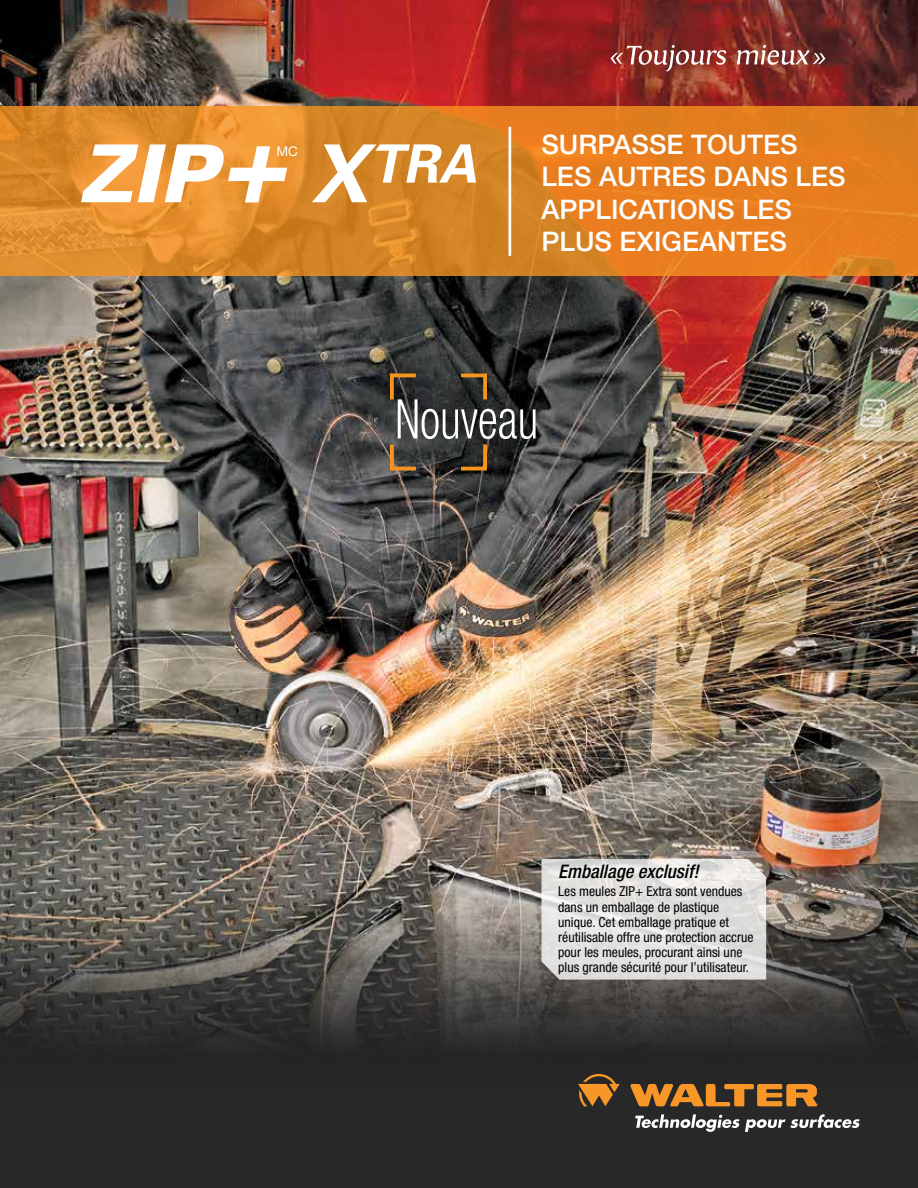
<style>
.page{position:relative;width:918px;height:1188px;background:#fff}
.page>*{position:absolute;margin:0;border:0;box-sizing:border-box;transform-origin:0 0}
.t1{font:500 27px/32.4px "Helvetica Neue";color:#fff}
.t2{font:italic 500 condensed 18.75px "Helvetica Neue";color:#000}
.t3{font:condensed 13.65px/15.1px "Helvetica Neue";color:#000}
.t4{font:13.5px "Helvetica Neue";color:#fff}
</style>
<div class="page">
<img style="left:0;top:0;width:918px;height:892px">
<svg style="left:0;top:107px;width:918px;height:169px;background:#df8324"></svg>
<hr style="left:509px;top:127px;width:2px;height:129px;background:#fff">
<img style="left:0;top:892px;width:918px;height:196px">
<div style="left:0;top:1088px;width:918px;height:100px;background:#292829"></div>
<svg style="left:541px;top:859px;width:225px;height:121px;background:#e0dfdd"></svg>
<svg style="left:312px;top:144px;width:164px;height:58px"></svg>
<svg style="left:81px;top:144px;width:206px;height:58px"></svg>
<svg style="left:610px;top:45px;width:116px;height:26px;background:#a35851"></svg>
<svg style="left:737px;top:45px;width:88px;height:20px;background:#9c645e"></svg>
<svg style="left:390px;top:445px;width:26px;height:25px"></svg>
<svg style="left:461px;top:445px;width:26px;height:25px"></svg>
<svg style="left:390px;top:373px;width:146px;height:66px;background:#52504b"></svg>
<svg style="left:578px;top:1074px;width:42px;height:32px"></svg>
<svg style="left:630px;top:1084px;width:188px;height:23px"></svg>
<svg style="left:635px;top:1114px;width:225px;height:18px"></svg>
<p class="t4" style="left:276px;top:143px;width:23px">MC</p>
<h1 class="t1" style="left:542px;top:128px;width:306px">SURPASSE TOUTES<br>LES AUTRES DANS LES<br>APPLICATIONS LES<br>PLUS EXIGEANTES</h1>
<h2 class="t2" style="left:558px;top:861px;width:142px">Emballage exclusif!</h2>
<p class="t3" style="left:558px;top:884px;width:197px">Les meules ZIP+ Extra sont vendues dans un emballage de plastique unique. Cet emballage pratique et réutilisable offre une protection accrue pour les meules, procurant ainsi une plus grande sécurité pour l’utilisateur.</p>
</div>
